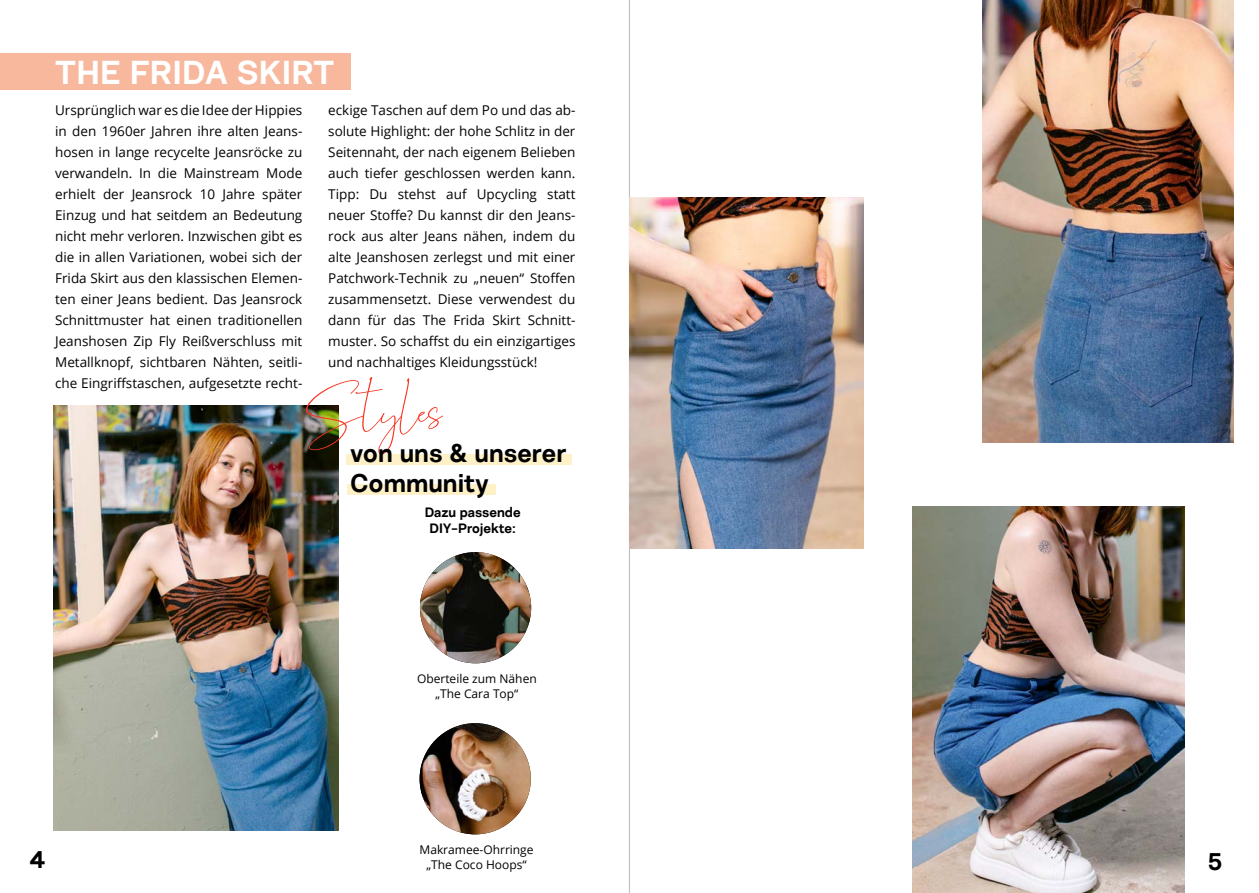
<style>
.page{position:relative;width:1259px;height:893px;background:#fff}
.page>*{position:absolute;margin:0;border:0;box-sizing:border-box;transform-origin:0 0}
.t1{font:81px "Cellina";color:#f9331e}
.t2{font:700 33px "Nurom";color:#fff}
.t3{font:700 25.5px/30.6px "Nurom";color:#000}
.t4{font:700 24px "Nurom";color:#000}
.t5{font:13.5px/21px "Open Sans";color:#020203;text-align:justify}
.t6{font:700 13.5px/16.2px "Nurom";color:#000;text-align:center}
.t7{font:12px/14.4px "Open Sans";color:#000;text-align:center}
</style>
<div class="page">
<img style="left:54px;top:405px;width:285px;height:425px">
<div style="left:347px;top:484px;width:148px;height:11px;background:#fef0c7"></div>
<div style="left:346px;top:454px;width:225px;height:11px;background:#fef0c7"></div>
<div style="left:0;top:53px;width:351px;height:37px;background:#f7b89e"></div>
<img style="left:420px;top:552px;width:111px;height:111px;border-radius:56px">
<img style="left:419px;top:723px;width:112px;height:111px;border-radius:56px">
<hr style="left:629px;top:0;width:1px;height:893px;background:#b9b9ba">
<img style="left:982px;top:0;width:251px;height:442px">
<img style="left:913px;top:507px;width:271px;height:386px">
<img style="left:629px;top:198px;width:234px;height:351px">
<h2 class="t2" style="left:54px;top:51px;width:282px">THE FRIDA SKIRT</h2>
<p class="t5" style="left:55px;top:99px;width:249px">Ursprünglich war es die Idee der Hippies in den 1960er Jahren ihre alten Jeans&shy;hosen in lange recycelte Jeansröcke zu verwandeln. In die Mainstream Mode erhielt der Jeansrock 10 Jahre später Einzug und hat seitdem an Bedeutung nicht mehr verloren. Inzwischen gibt es die in allen Variationen, wobei sich der Frida Skirt aus den klassischen Elemen&shy;ten einer Jeans bedient. Das Jeansrock Schnittmuster hat einen traditionellen Jeanshosen Zip Fly Reißverschluss mit Metallknopf, sichtbaren Nähten, seitli&shy;che Eingriffstaschen, aufgesetzte recht-</p>
<p class="t5" style="left:328px;top:99px;width:249px">eckige Taschen auf dem Po und das ab&shy;solute Highlight: der hohe Schlitz in der Seitennaht, der nach eigenem Belieben auch tiefer geschlossen werden kann.<br>Tipp: Du stehst auf Upcycling statt neuer Stoffe? Du kannst dir den Jeans&shy;rock aus alter Jeans nähen, indem du alte Jeanshosen zerlegst und mit einer Patchwork-Technik zu „neuen“ Stoffen zusammensetzt. Diese verwendest du dann für das The Frida Skirt Schnitt&shy;muster. So schaffst du ein einzigartiges und nachhaltiges Kleidungsstück!</p>
<h1 class="t1" style="left:306px;top:373px;width:138px">Styles</h1>
<h3 class="t3" style="left:350px;top:438px;width:217px">von uns &amp; unserer<br>Community</h3>
<p class="t6" style="left:425px;top:505px;width:97px">Dazu passende<br>DIY-Projekte:</p>
<p class="t7" style="left:417px;top:671px;width:121px">Oberteile zum Nähen „The Cara Top“</p>
<p class="t7" style="left:419px;top:842px;width:116px">Makramee-Ohrringe „The Coco Hoops“</p>
<h3 class="t4" style="left:30px;top:844px;width:18px">4</h3>
<h3 class="t4" style="left:1208px;top:846px;width:16px">5</h3>
</div>
